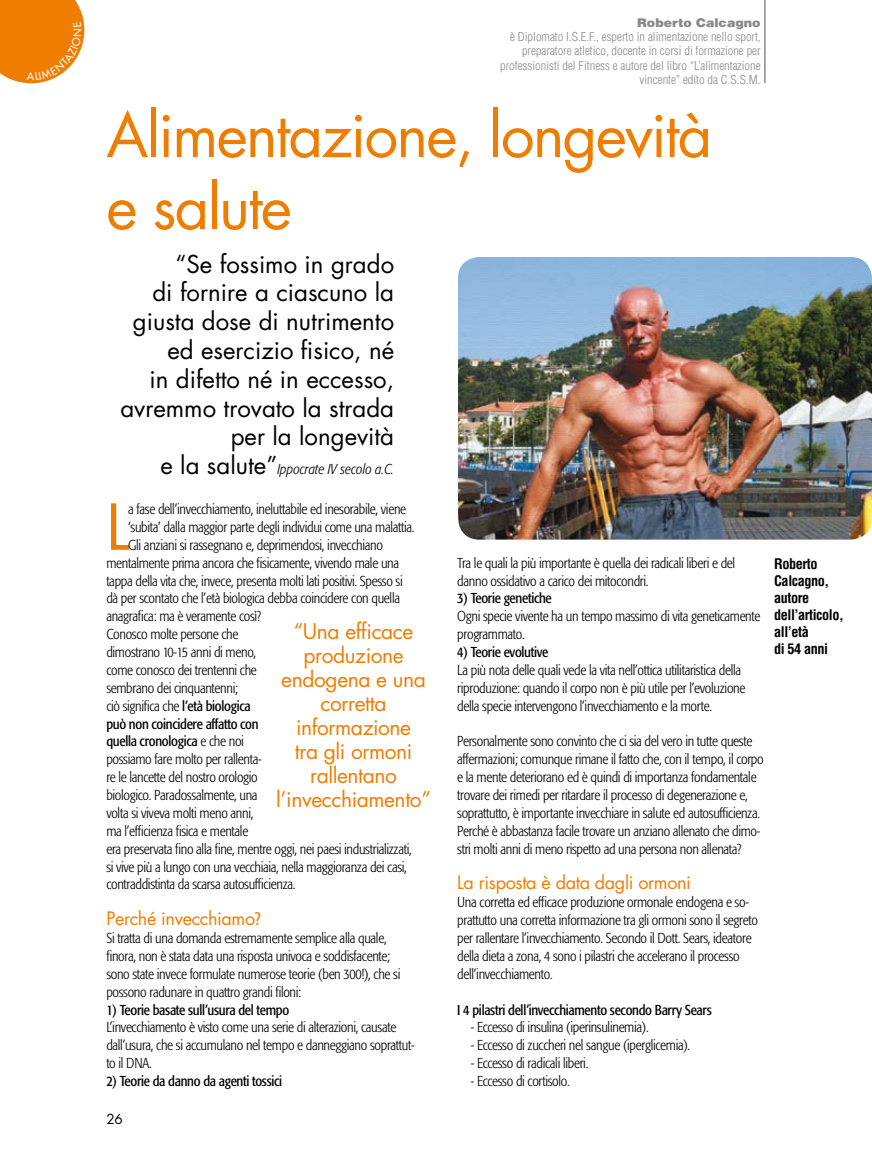
<style>
.page{position:relative;width:872px;height:1149px;background:#fff}
.page>*{position:absolute;margin:0;border:0;box-sizing:border-box;transform-origin:0 0}
.t1{font:61.65px "Futura";color:#ee7d00}
.t2{font:60px/72px "Futura";letter-spacing:-.03em;color:#ee7d00}
.t3{font:24px/28.8px "Futura";color:#000;text-align:right}
.t4{font:21px/24px "Futura";letter-spacing:-.02em;color:#ee7d00;text-align:center}
.t5{font:18px "Futura";letter-spacing:-.02em;color:#ee7d00}
.t6{font:300 condensed 14.25px/17.9px "Formata";letter-spacing:-.02em;color:#000}
.t7{font:condensed 14.25px "Formata";letter-spacing:-.02em;color:#000}
.t8{font:700 condensed 14.25px/17.1px "Helvetica";letter-spacing:-.03em;color:#000}
.t9{font:italic 300 condensed 14.25px "Formata";color:#000}
.t10{font:13.5px "Futura";color:#000}
.t11{font:300 condensed 12px/14.4px "Helvetica LT";color:#878889;text-align:right;scale:1.05 1}
.t12{font:900 12px "Helvetica LT";color:#878889;scale:1.05 1}
.s1{font-family:"Futura";font-weight:400;font-style:normal;font-stretch:normal;font-size:24px}
.s2{font-weight:400}
.s3{font-weight:300}
.s4{font-family:"Formata";font-stretch:condensed}
</style>
<div class="page">
<img style="left:458px;top:257px;width:414px;height:282px;border-radius:21px">
<hr style="left:764px;top:0;width:1px;height:83px;background:#878889">
<svg style="left:0;top:0;width:84px;height:83px;background:#ef8a1b"></svg>
<p class="t12" style="left:637px;top:14px;width:119px">Roberto Calcagno</p>
<p class="t11" style="left:500px;top:29px;width:250px">è Diplomato I.S.E.F., esperto in alimentazione nello sport, preparatore atletico, docente in corsi di formazione per professionisti del Fitness e autore del libro “L’alimentazione vincente” edito da C.S.S.M.</p>
<h2 class="t2" style="left:106px;top:100px;width:607px">Alimentazione, longevità e salute</h2>
<h3 class="t3" style="left:120px;top:249px;width:275px">“Se fossimo in grado<br>di fornire a ciascuno la giusta dose di nutrimento ed esercizio fisico, né<br>in difetto né in eccesso, avremmo trovato la strada per la longevità</h3>
<p class="t9" style="left:160px;top:461px;width:235px"><span class="s1">e la salute”</span>Ippocrate IV secolo a.C.</p>
<h1 class="t1" style="left:106px;top:487px;width:25px">L</h1>
<p class="t6" style="left:128px;top:500px;width:279px">a fase dell’invecchiamento, ineluttabile ed inesorabile, viene</p>
<p class="t6" style="left:128px;top:518px;width:288px">‘subita’ dalla maggior parte degli individui come una malattia.</p>
<p class="t6" style="left:128px;top:536px;width:256px">Gli anziani si rassegnano e, deprimendosi, invecchiano</p>
<p class="t6" style="left:106px;top:553px;width:294px">mentalmente prima ancora che fisicamente, vivendo male una</p>
<p class="t6" style="left:106px;top:571px;width:298px">tappa della vita che, invece, presenta molti lati positivi. Spesso si</p>
<p class="t6" style="left:106px;top:589px;width:295px">dà per scontato che l’età biologica debba coincidere con quella</p>
<p class="t6" style="left:106px;top:607px;width:157px">anagrafica: ma è veramente così?</p>
<p class="t6" style="left:106px;top:625px;width:134px">Conosco molte persone che</p>
<p class="t6" style="left:106px;top:643px;width:151px">dimostrano 10-15 anni di meno,</p>
<p class="t6" style="left:106px;top:661px;width:152px">come conosco dei trentenni che</p>
<p class="t6" style="left:106px;top:678px;width:133px">sembrano dei cinquantenni;</p>
<p class="t6" style="left:106px;top:696px;width:146px">ciò significa che <span class="s2">l’età biologica</span></p>
<p class="t7" style="left:106px;top:715px;width:154px">può non coincidere affatto con</p>
<p class="t7" style="left:106px;top:732px;width:139px">quella cronologica <span class="s3">e che noi</span></p>
<p class="t6" style="left:106px;top:750px;width:157px">possiamo fare molto per rallenta-</p>
<p class="t6" style="left:106px;top:768px;width:153px">re le lancette del nostro orologio</p>
<p class="t6" style="left:106px;top:786px;width:153px">biologico. Paradossalmente, una</p>
<p class="t6" style="left:106px;top:803px;width:149px">volta si viveva molti meno anni,</p>
<p class="t6" style="left:106px;top:821px;width:143px">ma l’efficienza fisica e mentale</p>
<p class="t6" style="left:106px;top:839px;width:307px">era preservata fino alla fine, mentre oggi, nei paesi industrializzati,</p>
<p class="t6" style="left:106px;top:857px;width:302px">si vive più a lungo con una vecchiaia, nella maggioranza dei casi,</p>
<p class="t6" style="left:106px;top:875px;width:191px">contraddistinta da scarsa autosufficienza.</p>
<p class="t5" style="left:106px;top:906px;width:156px">Perché invecchiamo<span class="s4">?</span></p>
<p class="t6" style="left:106px;top:929px;width:295px">Si tratta di una domanda estremamente semplice alla quale, finora, non è stata data una risposta univoca e soddisfacente; sono state invece formulate numerose teorie (ben 300!), che si possono radunare in quattro grandi filoni:</p>
<p class="t7" style="left:106px;top:1000px;width:184px">1) Teorie basate sull’usura del tempo</p>
<p class="t6" style="left:106px;top:1018px;width:310px">L’invecchiamento è visto come una serie di alterazioni, causate dall’usura, che si accumulano nel tempo e danneggiano soprattut&shy;to il DNA.</p>
<p class="t7" style="left:106px;top:1072px;width:177px">2) Teorie da danno da agenti tossici</p>
<h3 class="t4" style="left:276px;top:619px;width:156px">“Una efficace produzione endogena e una corretta informazione<br>tra gli ormoni rallentano l’invecchiamento”</h3>
<p class="t10" style="left:106px;top:1109px;width:18px">26</p>
<p class="t6" style="left:457px;top:553px;width:279px">Tra le quali la più importante è quella dei radicali liberi e del danno ossidativo a carico dei mitocondri.</p>
<p class="t7" style="left:457px;top:590px;width:96px">3) Teorie genetiche</p>
<p class="t6" style="left:457px;top:607px;width:305px">Ogni specie vivente ha un tempo massimo di vita geneticamente programmato.</p>
<p class="t7" style="left:457px;top:643px;width:93px">4) Teorie evolutive</p>
<p class="t6" style="left:457px;top:661px;width:290px">La più nota delle quali vede la vita nell’ottica utilitaristica della riproduzione: quando il corpo non è più utile per l’evoluzione della specie intervengono l’invecchiamento e la morte.</p>
<p class="t6" style="left:457px;top:732px;width:308px">Personalmente sono convinto che ci sia del vero in tutte queste affermazioni; comunque rimane il fatto che, con il tempo, il corpo e la mente deteriorano ed è quindi di importanza fondamentale trovare dei rimedi per ritardare il processo di degenerazione e, soprattutto, è importante invecchiare in salute ed autosufficienza.<br>Perché è abbastanza facile trovare un anziano allenato che dimo&shy;stri molti anni di meno rispetto ad una persona non allenata?</p>
<p class="t5" style="left:457px;top:871px;width:235px">La risposta è data dagli ormoni</p>
<p class="t6" style="left:457px;top:893px;width:302px">Una corretta ed efficace produzione ormonale endogena e so&shy;prattutto una corretta informazione tra gli ormoni sono il segreto per rallentare l’invecchiamento. Secondo il Dott. Sears, ideatore della dieta a zona, 4 sono i pilastri che accelerano il processo dell’invecchiamento.</p>
<p class="t7" style="left:457px;top:1000px;width:256px">I 4 pilastri dell’invecchiamento secondo Barry Sears</p>
<p class="t6" style="left:471px;top:1018px;width:179px">- Eccesso di insulina (iperinsulinemia).</p>
<p class="t6" style="left:471px;top:1036px;width:221px">- Eccesso di zuccheri nel sangue (iperglicemia).</p>
<p class="t6" style="left:471px;top:1053px;width:119px">- Eccesso di radicali liberi.</p>
<p class="t6" style="left:471px;top:1071px;width:101px">- Eccesso di cortisolo.</p>
<p class="t8" style="left:774px;top:555px;width:71px">Roberto<br>Calcagno, autore dell’articolo, all’età<br>di 54 anni</p>
</div>
